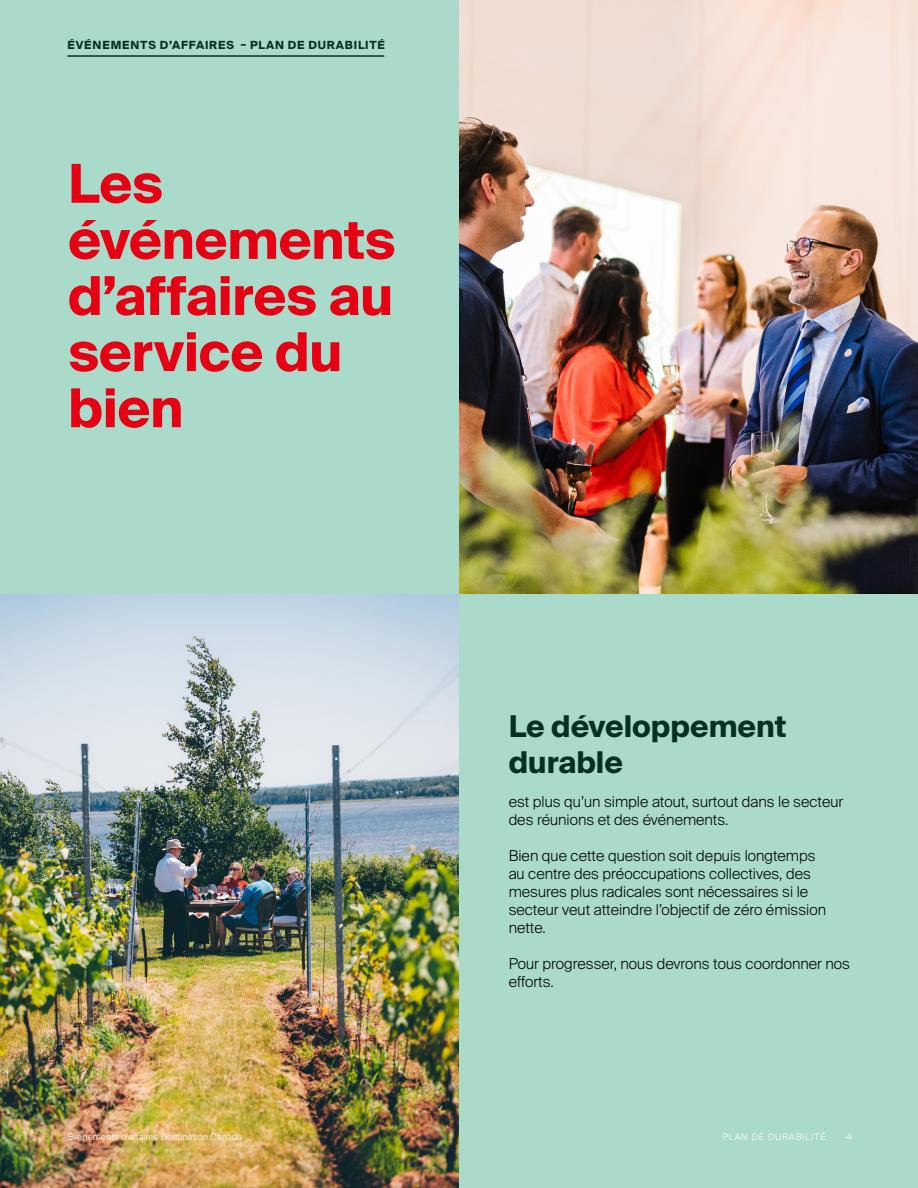
<style>
.page{position:relative;width:918px;height:1188px;background:#aadaca}
.page>*{position:absolute;margin:0;border:0;box-sizing:border-box;transform-origin:0 0}
.t1{font:700 53.55px/56.1px "Suisse Intl";letter-spacing:-.01em;color:#e60013}
.t2{font:700 30px/36px "Suisse Intl";color:#062f23}
.t3{font:300 15px/18px "Suisse Intl";color:#000}
.t4{font:700 11.25px "Suisse Intl";letter-spacing:.075em;color:#062f23}
.t5{font:300 9px "Suisse Intl";letter-spacing:.02em;color:#fff}
.t6{font:300 9px "Suisse Intl";letter-spacing:.1em;color:#fff}
</style>
<div class="page">
<img style="left:0;top:594px;width:459px;height:594px">
<img style="left:459px;top:0;width:459px;height:594px">
<hr style="left:68px;top:55px;width:316px;height:2px;background:#062f23">
<p class="t4" style="left:68px;top:38px;width:319px">ÉVÉNEMENTS D’AFFAIRES – PLAN DE DURABILITÉ</p>
<h1 class="t1" style="left:68px;top:156px;width:329px">Les événements d’affaires au service du bien</h1>
<h2 class="t2" style="left:509px;top:709px;width:280px">Le développement durable</h2>
<p class="t3" style="left:509px;top:793px;width:336px">est plus qu’un simple atout, surtout dans le secteur des réunions et des événements.</p>
<p class="t3" style="left:509px;top:847px;width:319px">Bien que cette question soit depuis longtemps au centre des préoccupations collectives, des mesures plus radicales sont nécessaires si le secteur veut atteindre l’objectif de zéro émission nette.</p>
<p class="t3" style="left:509px;top:955px;width:343px">Pour progresser, nous devrons tous coordonner nos efforts.</p>
<p class="t5" style="left:68px;top:1132px;width:176px">Événements d’affaires Destination Canada</p>
<p class="t6" style="left:722px;top:1132px;width:105px">PLAN DE DURABILITÉ</p>
<p class="t5" style="left:846px;top:1132px;width:7px">4</p>
</div>
